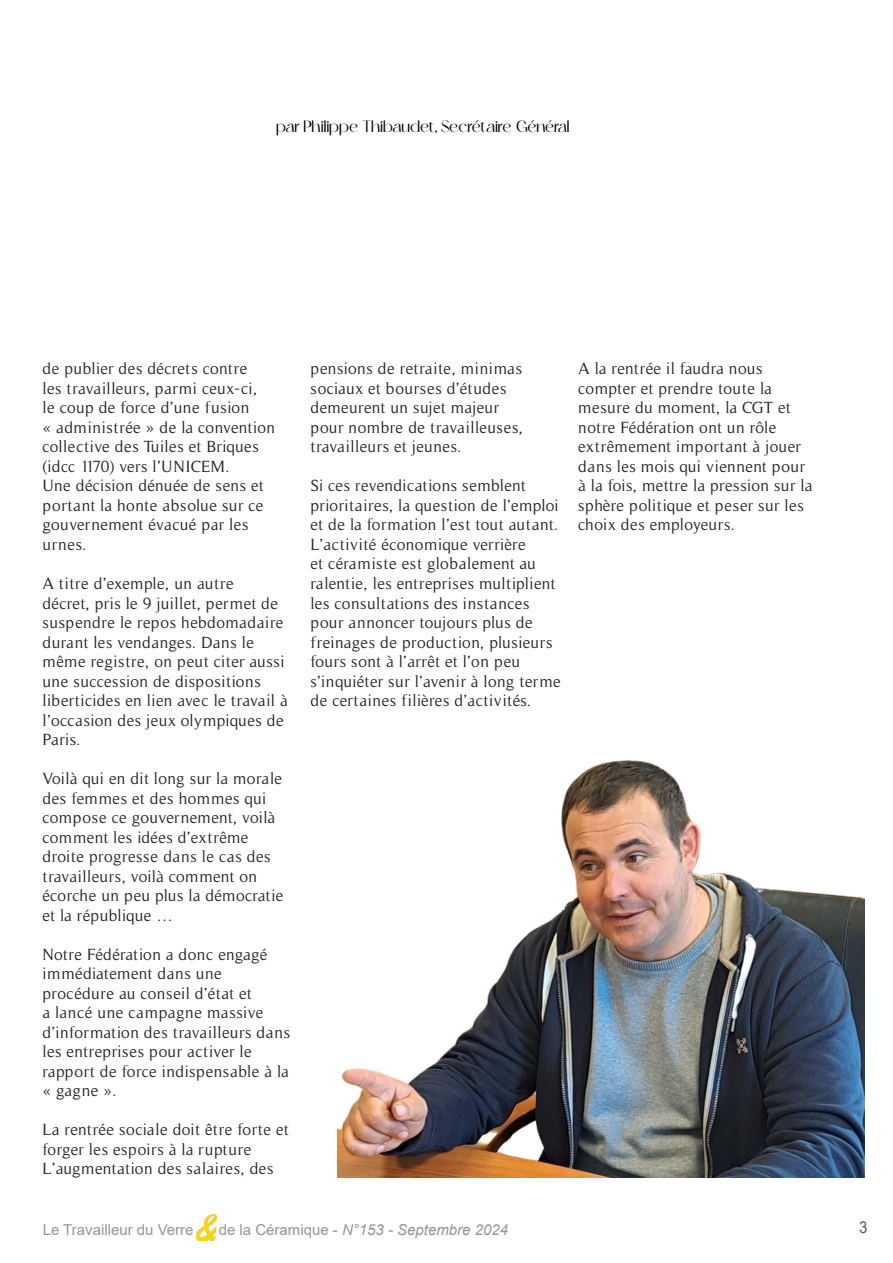
<style>
.page{position:relative;width:893px;height:1263px;background:#fff}
.page>*{position:absolute;margin:0;border:0;box-sizing:border-box;transform-origin:0 0}
.Txt{font:16.5px/19.5px "Timeless";letter-spacing:.025em;color:#231f20}
.t1{font:16.5px "Skeina";color:#000}
.t2{font:16.5px "Arial";color:#57585a;scale:.91 1}
.t3{font:italic 15px "Arial";color:#939598}
.t4{font:15px "Arial";color:#939598}
.s1{font-style:normal}
</style>
<div class="page">
<img style="left:196px;top:1214px;width:21px;height:27px">
<img style="left:337px;top:760px;width:528px;height:418px">
<p class="t1" style="left:276px;top:117px;width:295px">par Philippe Thibaudet, Secrétaire Général</p>
<p class="Txt" style="left:43px;top:359px;width:234px">de publier des décrets contre<br>les travailleurs, parmi ceux-ci,<br>le coup de force d’une fusion<br>« administrée » de la convention collective des Tuiles et Briques (idcc 1170) vers l’UNICEM.</p>
<p class="Txt" style="left:43px;top:476px;width:223px">Une décision dénuée de sens et portant la honte absolue sur ce gouvernement évacué par les urnes.</p>
<p class="Txt" style="left:43px;top:574px;width:247px">A titre d’exemple, un autre<br>décret, pris le 9 juillet, permet de suspendre le repos hebdomadaire durant les vendanges. Dans le même registre, on peut citer aussi une succession de dispositions liberticides en lien avec le travail à l’occasion des jeux olympiques de<br>Paris.</p>
<p class="Txt" style="left:43px;top:769px;width:243px">Voilà qui en dit long sur la morale des femmes et des hommes qui compose ce gouvernement, voilà comment les idées d’extrême droite progresse dans le cas des travailleurs, voilà comment on écorche un peu plus la démocratie et la république …</p>
<p class="Txt" style="left:43px;top:944px;width:249px">Notre Fédération a donc engagé immédiatement dans une procédure au conseil d’état et<br>a lancé une campagne massive d’information des travailleurs dans les entreprises pour activer le rapport de force indispensable à la « gagne ».</p>
<p class="Txt" style="left:43px;top:1120px;width:248px">La rentrée sociale doit être forte et forger les espoirs à la rupture</p>
<p class="Txt" style="left:43px;top:1159px;width:233px">L’augmentation des salaires, des</p>
<p class="Txt" style="left:310px;top:359px;width:214px">pensions de retraite, minimas sociaux et bourses d’études demeurent un sujet majeur pour nombre de travailleuses, travailleurs et jeunes.</p>
<p class="Txt" style="left:310px;top:476px;width:250px">Si ces revendications semblent prioritaires, la question de l’emploi et de la formation l’est tout autant.</p>
<p class="Txt" style="left:310px;top:535px;width:252px">L’activité économique verrière<br>et céramiste est globalement au ralentie, les entreprises multiplient les consultations des instances pour annoncer toujours plus de freinages de production, plusieurs fours sont à l’arrêt et l’on peu s’inquiéter sur l’avenir à long terme de certaines filières d’activités.</p>
<p class="Txt" style="left:578px;top:359px;width:236px">A la rentrée il faudra nous compter et prendre toute la mesure du moment, la CGT et notre Fédération ont un rôle extrêmement important à jouer dans les mois qui viennent pour à la fois, mettre la pression sur la sphère politique et peser sur les choix des employeurs.</p>
<p class="t4" style="left:43px;top:1219px;width:152px">Le Travailleur du Verre</p>
<p class="t3" style="left:219px;top:1220px;width:291px"><span class="s1">de la Céramique -</span> N°153 - Septembre 2024</p>
<p class="t2" style="left:859px;top:1216px;width:11px">3</p>
</div>
